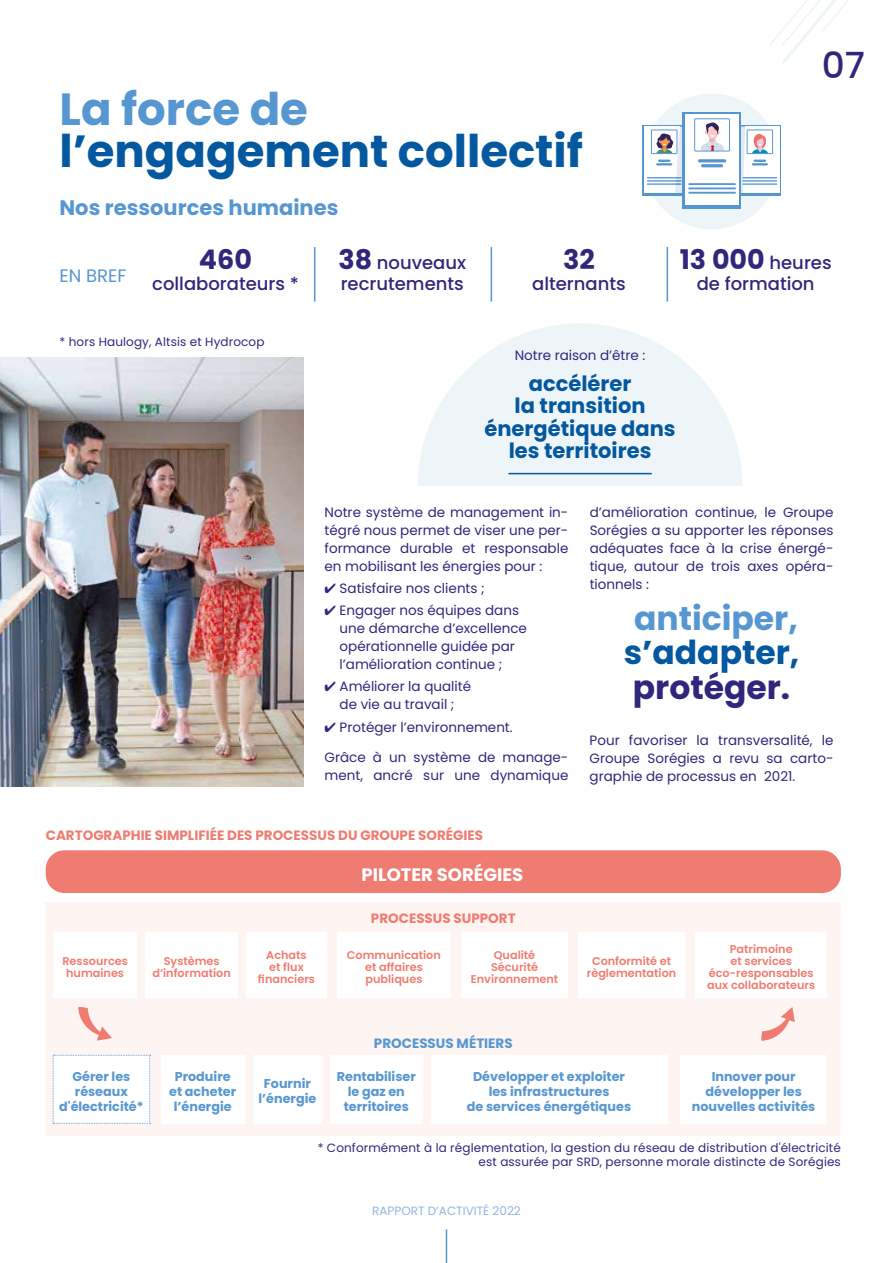
<style>
.page{position:relative;width:893px;height:1263px;background:#fff}
.page>*{position:absolute;margin:0;border:0;box-sizing:border-box;transform-origin:0 0}
.t1{font:700 45px "Poppins";color:#04589f}
.t2{font:700 45px "Poppins";color:#5797d1}
.t3{font:500 36px "Poppins";color:#30277c}
.t4{font:700 33px "Poppins";color:#5797d1}
.t5{font:700 33px "Poppins";color:#04589f}
.t6{font:700 33px "Poppins";color:#30277c}
.t7{font:700 27px "Poppins";color:#30277c}
.t8{font:700 21px/22.5px "Poppins";color:#04589f;text-align:center}
.t9{font:700 21px "Poppins";color:#5797d1}
.t10{font:500 18px/21.6px "Poppins";color:#30277c}
.t11{font:700 18px "Poppins";color:#fff}
.t12{font:18px "Poppins";color:#5797d1}
.t13{font:13.5px/18px "Poppins";color:#30277c;text-align:justify}
.t14{font:700 13.5px "Poppins";color:#ef7c71}
.t15{font:700 13.5px "Poppins";color:#5797d1}
.t16{font:700 12.75px/15px "Poppins";color:#5797d1;text-align:center}
.t17{font:12px/13.5px "Poppins";letter-spacing:.01em;color:#30277c;text-align:right}
.t18{font:12px "Poppins";color:#93b5e0}
.t19{font:600 11.25px/12px "Poppins";color:#ef7c71;text-align:center}
.s1{font-weight:700;font-size:27px}
</style>
<div class="page">
<div style="left:46px;top:902px;width:795px;height:234px;background:#fef4f1"></div>
<div style="left:46px;top:850px;width:795px;height:43px;background:#ef7c71;border-radius:19px"></div>
<div style="left:53px;top:932px;width:84px;height:65px;background:#fff"></div>
<div style="left:53px;top:1055px;width:98px;height:69px;background:#fff"></div>
<div style="left:161px;top:1055px;width:84px;height:68px;background:#fff"></div>
<div style="left:253px;top:1055px;width:69px;height:68px;background:#fff"></div>
<div style="left:330px;top:1055px;width:92px;height:68px;background:#fff"></div>
<div style="left:431px;top:1055px;width:236px;height:68px;background:#fff"></div>
<div style="left:680px;top:1055px;width:147px;height:68px;background:#fff"></div>
<div style="left:145px;top:932px;width:93px;height:65px;background:#fff"></div>
<div style="left:246px;top:932px;width:80px;height:65px;background:#fff"></div>
<div style="left:461px;top:932px;width:107px;height:65px;background:#fff"></div>
<div style="left:578px;top:932px;width:107px;height:65px;background:#fff"></div>
<div style="left:695px;top:932px;width:132px;height:65px;background:#fff"></div>
<div style="left:337px;top:932px;width:114px;height:65px;background:#fff"></div>
<svg style="left:78px;top:1007px;width:34px;height:33px"></svg>
<svg style="left:761px;top:1007px;width:34px;height:34px"></svg>
<svg style="left:418px;top:324px;width:324px;height:162px;fill:#eef5f9"></svg>
<hr style="left:508px;top:473px;width:144px;height:1px;background:#04589f">
<img style="left:0;top:357px;width:303px;height:430px">
<svg style="left:770px;top:0;width:79px;height:64px"></svg>
<hr style="left:446px;top:1229px;width:1px;height:34px;background:#5797d1">
<div style="left:644px;top:94px;width:135px;height:135px;background:#eef5f9;border-radius:50%"></div>
<hr style="left:314px;top:247px;width:1px;height:55px;background:#5797d1">
<hr style="left:491px;top:247px;width:1px;height:55px;background:#5797d1">
<hr style="left:667px;top:247px;width:1px;height:55px;background:#5797d1">
<div style="left:642px;top:125px;width:43px;height:71px;background:#5596d1"></div>
<div style="left:644px;top:127px;width:40px;height:66px;background:#fff"></div>
<hr style="left:647px;top:177px;width:35px;height:1px;background:#5596d1">
<hr style="left:647px;top:180px;width:35px;height:2px;background:#5596d1">
<hr style="left:647px;top:183px;width:35px;height:2px;background:#5596d1">
<svg style="left:741px;top:125px;width:40px;height:71px"></svg>
<div style="left:740px;top:127px;width:39px;height:66px;background:#fff"></div>
<hr style="left:742px;top:177px;width:35px;height:1px;background:#5596d1">
<hr style="left:742px;top:180px;width:35px;height:2px;background:#5596d1">
<hr style="left:742px;top:183px;width:35px;height:2px;background:#5596d1">
<svg style="left:651px;top:126px;width:31px;height:67px"></svg>
<svg style="left:741px;top:126px;width:32px;height:69px"></svg>
<div style="left:682px;top:112px;width:59px;height:96px;background:#5596d1"></div>
<div style="left:685px;top:114px;width:54px;height:91px;background:#fff"></div>
<hr style="left:698px;top:159px;width:28px;height:3px;background:#5596d1;border-radius:2px">
<hr style="left:701px;top:164px;width:22px;height:3px;background:#5596d1;border-radius:2px">
<hr style="left:688px;top:183px;width:48px;height:2px;background:#5596d1">
<hr style="left:688px;top:187px;width:48px;height:2px;background:#5596d1">
<hr style="left:688px;top:192px;width:48px;height:2px;background:#5596d1">
<svg style="left:694px;top:118px;width:36px;height:34px"></svg>
<h1 class="t2" style="left:60px;top:83px;width:250px">La force de</h1>
<h1 class="t1" style="left:60px;top:125px;width:525px">l’engagement collectif</h1>
<h3 class="t9" style="left:60px;top:196px;width:280px">Nos ressources humaines</h3>
<h3 class="t7" style="left:199px;top:244px;width:55px">460</h3>
<h3 class="t10" style="left:152px;top:273px;width:148px">collaborateurs *</h3>
<h3 class="t10" style="left:338px;top:252px;width:129px"><span class="s1">38</span> nouveaux recrutements</h3>
<h3 class="t7" style="left:563px;top:244px;width:33px">32</h3>
<h3 class="t12" style="left:60px;top:266px;width:68px">EN BREF</h3>
<h3 class="t10" style="left:532px;top:273px;width:95px">alternants</h3>
<h2 class="t3" style="left:822px;top:45px;width:45px">07</h2>
<h3 class="t10" style="left:680px;top:252px;width:153px;text-align:center"><span class="s1">13 000</span> heures de formation</h3>
<p class="t17" style="left:60px;top:335px;width:206px">* hors Haulogy, Altsis et Hydrocop</p>
<p class="t13" style="left:515px;top:346px;width:132px">Notre raison d’être :</p>
<h3 class="t8" style="left:484px;top:372px;width:193px">accélérer<br>la transition énergétique dans les territoires</h3>
<p class="t13" style="left:325px;top:503px;width:245px">Notre système de management in&shy;tégré nous permet de viser une per&shy;formance durable et responsable en mobilisant les énergies pour :</p>
<p class="t13" style="left:325px;top:579px;width:162px">✔ Satisfaire nos clients ;</p>
<p class="t13" style="left:340px;top:601px;width:189px;text-align:left;text-indent:-15px">✔ Engager nos équipes dans une démarche d’excellence opérationnelle guidée par l’amélioration continue ;</p>
<p class="t13" style="left:325px;top:678px;width:148px;text-align:center">✔ Améliorer la qualité de vie au travail ;</p>
<p class="t13" style="left:325px;top:718px;width:190px">✔ Protéger l’environnement.</p>
<p class="t13" style="left:325px;top:749px;width:245px">Grâce à un système de manage&shy;ment, ancré sur une dynamique</p>
<p class="t13" style="left:590px;top:503px;width:245px">d’amélioration continue, le Groupe Sorégies a su apporter les réponses adéquates face à la crise énergé&shy;tique, autour de trois axes opéra&shy;tionnels :</p>
<h3 class="t4" style="left:634px;top:599px;width:165px">anticiper,</h3>
<h3 class="t5" style="left:624px;top:634px;width:177px">s’adapter,</h3>
<h3 class="t6" style="left:633px;top:668px;width:159px">protéger.</h3>
<p class="t13" style="left:590px;top:732px;width:245px">Pour favoriser la transversalité, le Groupe Sorégies a revu sa carto&shy;graphie de processus en 2021.</p>
<p class="t14" style="left:46px;top:828px;width:439px">CARTOGRAPHIE SIMPLIFIÉE DES PROCESSUS DU GROUPE SORÉGIES</p>
<h3 class="t11" style="left:362px;top:864px;width:163px">PILOTER SORÉGIES</h3>
<p class="t19" style="left:62px;top:955px;width:67px">Ressources humaines</p>
<p class="t14" style="left:371px;top:911px;width:146px">PROCESSUS SUPPORT</p>
<p class="t19" style="left:152px;top:955px;width:80px">Systèmes d’information</p>
<p class="t19" style="left:258px;top:949px;width:59px">Achats<br>et flux financiers</p>
<p class="t19" style="left:471px;top:949px;width:89px">Qualité<br>Sécurité<br>Environnement</p>
<p class="t19" style="left:587px;top:955px;width:91px">Conformité et règlementation</p>
<p class="t19" style="left:707px;top:943px;width:110px">Patrimoine<br>et services éco-responsables aux collaborateurs</p>
<p class="t19" style="left:347px;top:949px;width:95px">Communication et affaires publiques</p>
<p class="t15" style="left:374px;top:1035px;width:140px">PROCESSUS MÉTIERS</p>
<p class="t16" style="left:59px;top:1069px;width:86px">Gérer les réseaux d'électricité*</p>
<p class="t16" style="left:169px;top:1069px;width:69px">Produire et acheter l’énergie</p>
<p class="t16" style="left:259px;top:1076px;width:59px">Fournir l’énergie</p>
<p class="t16" style="left:337px;top:1069px;width:80px">Rentabiliser le gaz en territoires</p>
<p class="t16" style="left:467px;top:1069px;width:166px">Développer et exploiter les infrastructures<br>de services énergétiques</p>
<p class="t16" style="left:692px;top:1069px;width:125px">Innover pour développer les nouvelles activités</p>
<p class="t17" style="left:318px;top:1141px;width:525px">* Conformément à la réglementation, la gestion du réseau de distribution d'électricité est assurée par SRD, personne morale distincte de Sorégies</p>
<p class="t18" style="left:372px;top:1204px;width:150px">RAPPORT D’ACTIVITÉ 2022</p>
</div>
